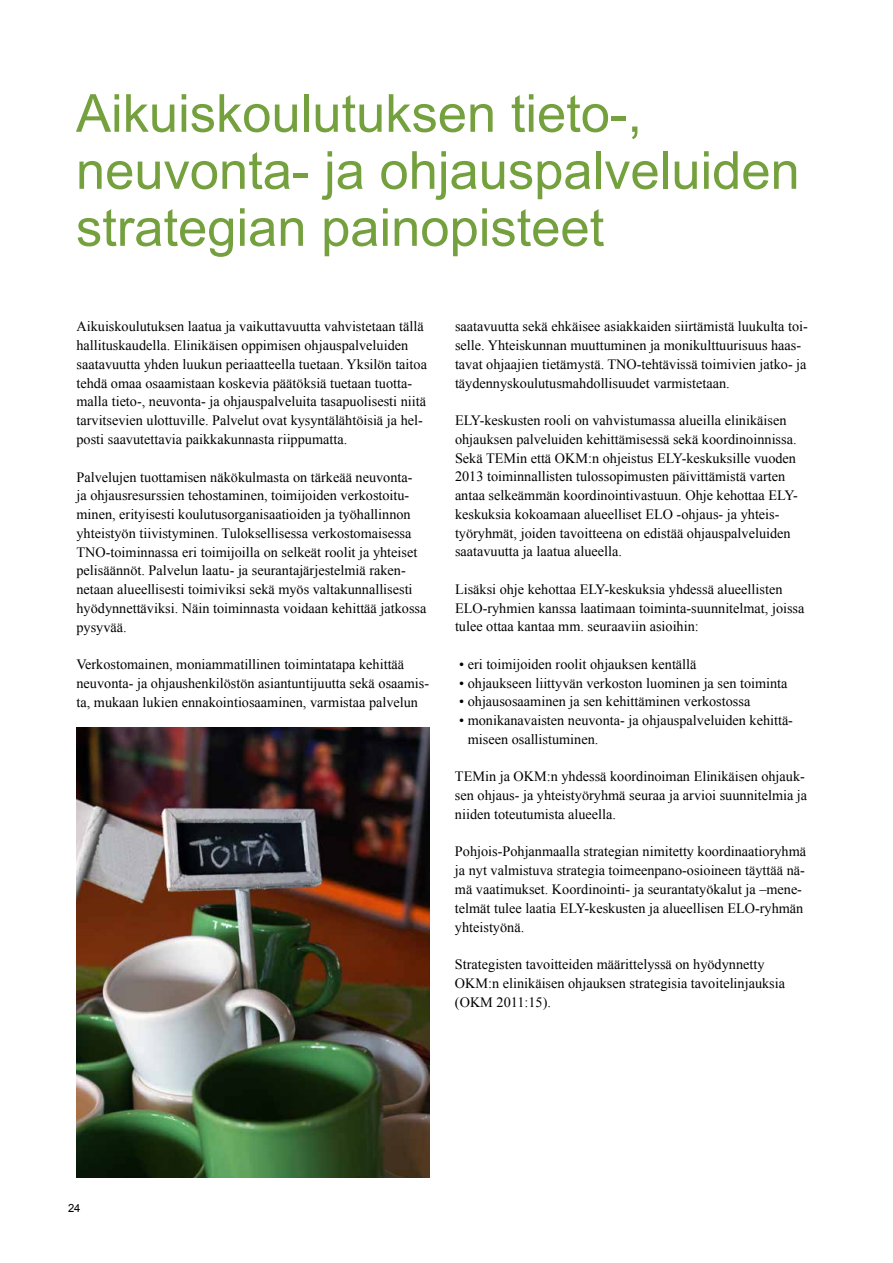
<style>
.page{position:relative;width:893px;height:1263px;background:#fff}
.page>*{position:absolute;margin:0;border:0;box-sizing:border-box;transform-origin:0 0}
.t1{font:52.5px/57px "Arial";color:#74a03e}
.t2{font:14.25px/18.8px "Times New Roman";color:#000}
.t3{font:11.25px "Arial";color:#000}
</style>
<div class="page">
<img style="left:77px;top:727px;width:352px;height:451px">
<h1 class="t1" style="left:76px;top:85px;width:725px">Aikuiskoulutuksen tieto-, neuvonta- ja ohjauspalveluiden strategian painopisteet</h1>
<p class="t2" style="left:77px;top:317px;width:352px">Aikuiskoulutuksen laatua ja vaikuttavuutta vahvistetaan tällä hallituskaudella. Elinikäisen oppimisen ohjauspalveluiden saatavuutta yhden luukun periaatteella tuetaan. Yksilön taitoa tehdä omaa osaamistaan koskevia päätöksiä tuetaan tuotta&shy;malla tieto-, neuvonta- ja ohjauspalveluita tasapuolisesti niitä tarvitsevien ulottuville. Palvelut ovat kysyntälähtöisiä ja hel&shy;posti saavutettavia paikkakunnasta riippumatta.</p>
<p class="t2" style="left:77px;top:467px;width:351px">Palvelujen tuottamisen näkökulmasta on tärkeää neuvonta-<br>ja ohjausresurssien tehostaminen, toimijoiden verkostoitu&shy;minen, erityisesti koulutusorganisaatioiden ja työhallinnon yhteistyön tiivistyminen. Tuloksellisessa verkostomaisessa TNO-toiminnassa eri toimijoilla on selkeät roolit ja yhteiset pelisäännöt. Palvelun laatu- ja seurantajärjestelmiä raken&shy;netaan alueellisesti toimiviksi sekä myös valtakunnallisesti hyödynnettäviksi. Näin toiminnasta voidaan kehittää jatkossa pysyvää.</p>
<p class="t2" style="left:77px;top:655px;width:354px">Verkostomainen, moniammatillinen toimintatapa kehittää neuvonta- ja ohjaushenkilöstön asiantuntijuutta sekä osaamis&shy;ta, mukaan lukien ennakointiosaaminen, varmistaa palvelun</p>
<p class="t2" style="left:455px;top:317px;width:354px">saatavuutta sekä ehkäisee asiakkaiden siirtämistä luukulta toi&shy;selle. Yhteiskunnan muuttuminen ja monikulttuurisuus haas&shy;tavat ohjaajien tietämystä. TNO-tehtävissä toimivien jatko- ja täydennyskoulutusmahdollisuudet varmistetaan.</p>
<p class="t2" style="left:455px;top:411px;width:344px">ELY-keskusten rooli on vahvistumassa alueilla elinikäisen ohjauksen palveluiden kehittämisessä sekä koordinoinnissa.<br>Sekä TEMin että OKM:n ohjeistus ELY-keskuksille vuoden 2013 toiminnallisten tulossopimusten päivittämistä varten antaa selkeämmän koordinointivastuun. Ohje kehottaa ELY&shy;keskuksia kokoamaan alueelliset ELO -ohjaus- ja yhteis&shy;työryhmät, joiden tavoitteena on edistää ohjauspalveluiden saatavuutta ja laatua alueella.</p>
<p class="t2" style="left:455px;top:579px;width:351px">Lisäksi ohje kehottaa ELY-keskuksia yhdessä alueellisten<br>ELO-ryhmien kanssa laatimaan toiminta-suunnitelmat, joissa tulee ottaa kantaa mm. seuraaviin asioihin:</p>
<p class="t2" style="left:459px;top:654px;width:239px">• eri toimijoiden roolit ohjauksen kentällä</p>
<p class="t2" style="left:459px;top:673px;width:330px">• ohjaukseen liittyvän verkoston luominen ja sen toiminta</p>
<p class="t2" style="left:459px;top:692px;width:293px">• ohjausosaaminen ja sen kehittäminen verkostossa</p>
<p class="t2" style="left:468px;top:711px;width:327px;text-indent:-9px">• monikanavaisten neuvonta- ja ohjauspalveluiden kehittä&shy;miseen osallistuminen.</p>
<p class="t2" style="left:455px;top:767px;width:354px">TEMin ja OKM:n yhdessä koordinoiman Elinikäisen ohjauk&shy;sen ohjaus- ja yhteistyöryhmä seuraa ja arvioi suunnitelmia ja niiden toteutumista alueella.</p>
<p class="t2" style="left:455px;top:842px;width:353px">Pohjois-Pohjanmaalla strategian nimitetty koordinaatioryhmä ja nyt valmistuva strategia toimeenpano-osioineen täyttää nä&shy;mä vaatimukset. Koordinointi- ja seurantatyökalut ja –mene&shy;telmät tulee laatia ELY-keskusten ja alueellisen ELO-ryhmän yhteistyönä.</p>
<p class="t2" style="left:455px;top:955px;width:332px">Strategisten tavoitteiden määrittelyssä on hyödynnetty<br>OKM:n elinikäisen ohjauksen strategisia tavoitelinjauksia (OKM 2011:15).</p>
<p class="t3" style="left:68px;top:1201px;width:14px">24</p>
</div>
